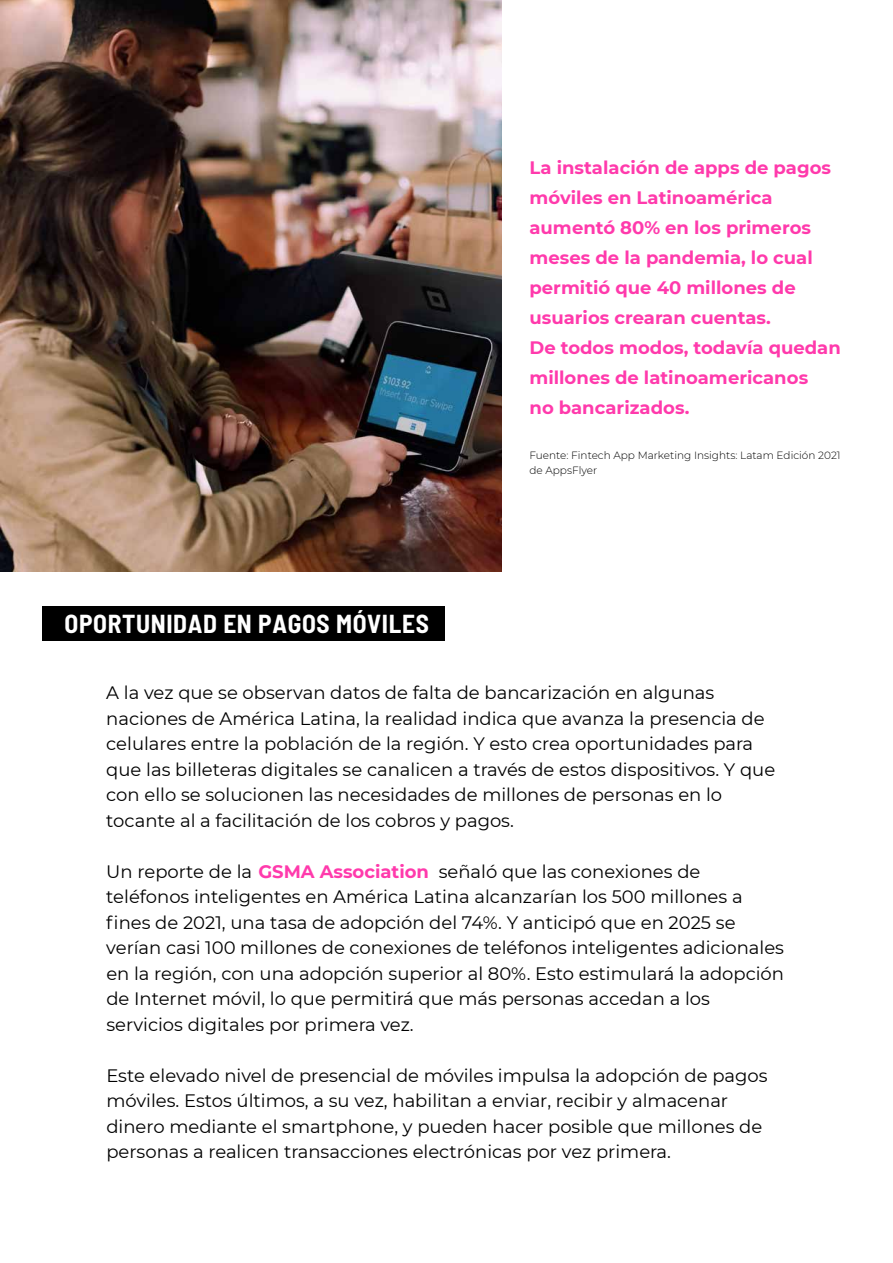
<style>
.page{position:relative;width:893px;height:1263px;background:#fff}
.page>*{position:absolute;margin:0;border:0;box-sizing:border-box;transform-origin:0 0}
.t1{font:700 semi-condensed 25.35px "Barlow";letter-spacing:.025em;color:#fff}
.t2{font:18px/25.5px "Montserrat";color:#000}
.t3{font:700 18px/30px "Montserrat";color:#ff3aac}
.t4{font:300 10.5px/15px "Montserrat";color:#000}
.s1{font-weight:700;color:#ff3aac}
</style>
<div class="page">
<img style="left:0;top:0;width:502px;height:571px">
<div style="left:42px;top:606px;width:403px;height:35px;background:#000"></div>
<h1 class="t1" style="left:65px;top:605px;width:366px">OPORTUNIDAD EN PAGOS MÓVILES</h1>
<p class="t3" style="left:529px;top:152px;width:313px">La instalación de apps de pagos móviles en Latinoamérica aumentó 80% en los primeros meses de la pandemia, lo cual permitió que 40 millones de usuarios crearan cuentas.<br>De todos modos, todavía quedan millones de latinoamericanos<br>no bancarizados.</p>
<p class="t4" style="left:529px;top:447px;width:313px">Fuente: Fintech App Marketing Insights: Latam Edición 2021 de AppsFlyer</p>
<p class="t2" style="left:106px;top:679px;width:670px">A la vez que se observan datos de falta de bancarización en algunas naciones de América Latina, la realidad indica que avanza la presencia de celulares entre la población de la región. Y esto crea oportunidades para que las billeteras digitales se canalicen a través de estos dispositivos. Y que con ello se solucionen las necesidades de millones de personas en lo tocante al a facilitación de los cobros y pagos.</p>
<p class="t2" style="left:106px;top:858px;width:679px">Un reporte de la <span class="s1">GSMA Association</span> señaló que las conexiones de teléfonos inteligentes en América Latina alcanzarían los 500 millones a fines de 2021, una tasa de adopción del 74%. Y anticipó que en 2025 se verían casi 100 millones de conexiones de teléfonos inteligentes adicionales en la región, con una adopción superior al 80%. Esto estimulará la adopción de Internet móvil, lo que permitirá que más personas accedan a los servicios digitales por primera vez.</p>
<p class="t2" style="left:106px;top:1062px;width:663px">Este elevado nivel de presencial de móviles impulsa la adopción de pagos móviles. Estos últimos, a su vez, habilitan a enviar, recibir y almacenar dinero mediante el smartphone, y pueden hacer posible que millones de personas a realicen transacciones electrónicas por vez primera.</p>
</div>
